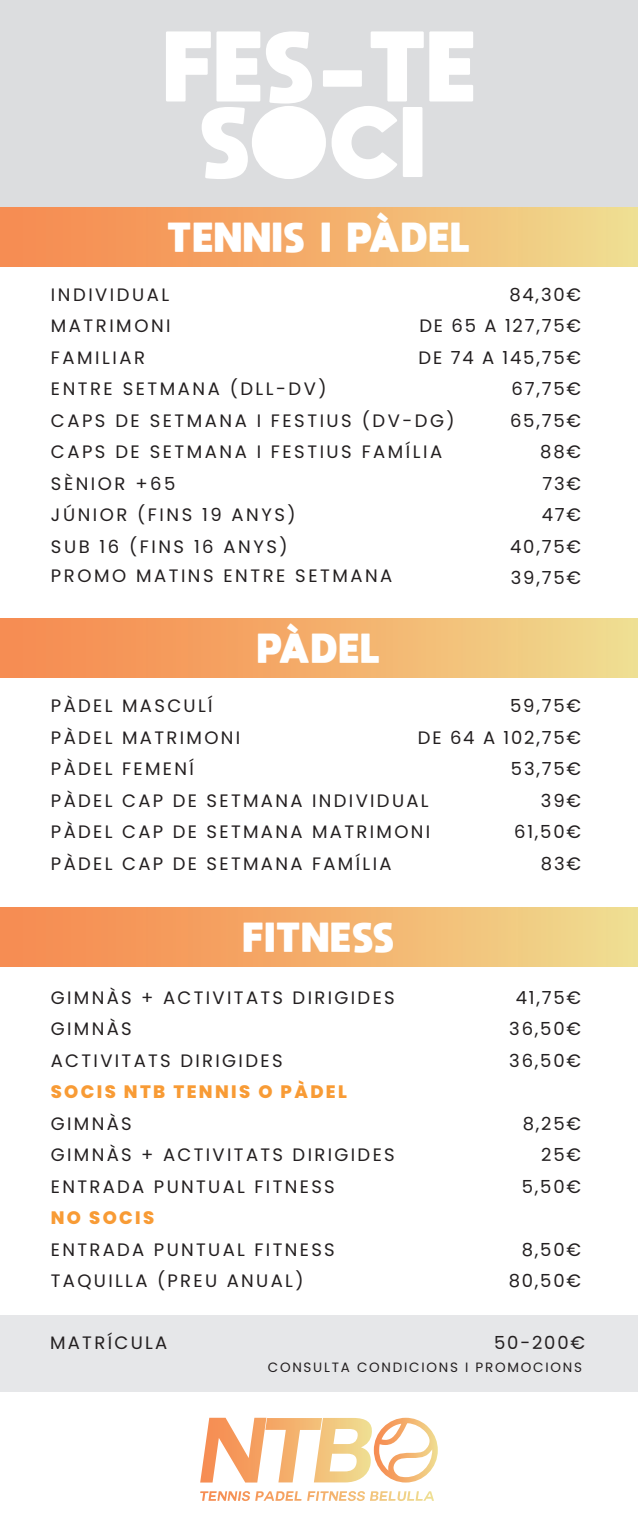
<style>
.page{position:relative;width:638px;height:1531px;background:#fff}
.page>*{position:absolute;margin:0;border:0;box-sizing:border-box;transform-origin:0 0}
.t1{font:800 29.25px "moon get";letter-spacing:.08em;color:#fff}
.t2{font:18px "Poppins";letter-spacing:.13em;color:#231f20}
.t3{font:800 18px "Poppins";letter-spacing:.13em;color:#f89b35}
.t4{font:13.5px "Poppins";letter-spacing:.13em;color:#231f20}
</style>
<div class="page">
<div style="left:0;top:0;width:638px;height:207px;background:#dcdddf"></div>
<svg style="left:166px;top:31px;width:307px;height:148px"></svg>
<div style="left:0;top:207px;width:638px;height:59px;background:linear-gradient(to right,#f7864c,#f0db8f)"></div>
<div style="left:0;top:619px;width:638px;height:58px;background:linear-gradient(to right,#f7864c,#f0db8f)"></div>
<div style="left:0;top:908px;width:638px;height:58px;background:linear-gradient(to right,#f7864c,#f0db8f)"></div>
<svg style="left:208px;top:1491px;width:226px;height:10px"></svg>
<svg style="left:200px;top:1418px;width:238px;height:64px"></svg>
<div style="left:0;top:1315px;width:638px;height:77px;background:#e6e7e9"></div>
<p class="t1" style="left:168px;top:219px;width:303px">TENNIS I PÀDEL</p>
<p class="t2" style="left:509px;top:284px;width:73px">84,30€</p>
<p class="t2" style="left:419px;top:315px;width:163px">DE 65 A 127,75€</p>
<p class="t2" style="left:418px;top:347px;width:164px">DE 74 A 145,75€</p>
<p class="t2" style="left:511px;top:378px;width:71px">67,75€</p>
<p class="t2" style="left:510px;top:410px;width:73px">65,75€</p>
<p class="t2" style="left:540px;top:441px;width:42px">88€</p>
<p class="t2" style="left:542px;top:473px;width:40px">73€</p>
<p class="t2" style="left:542px;top:504px;width:41px">47€</p>
<p class="t2" style="left:510px;top:536px;width:72px">40,75€</p>
<p class="t2" style="left:511px;top:567px;width:72px">39,75€</p>
<p class="t2" style="left:51px;top:284px;width:120px">INDIVIDUAL</p>
<p class="t2" style="left:51px;top:315px;width:121px">MATRIMONI</p>
<p class="t2" style="left:51px;top:347px;width:96px">FAMILIAR</p>
<p class="t2" style="left:51px;top:378px;width:277px">ENTRE SETMANA (DLL-DV)</p>
<p class="t2" style="left:51px;top:410px;width:405px">CAPS DE SETMANA I FESTIUS (DV-DG)</p>
<p class="t2" style="left:51px;top:441px;width:393px">CAPS DE SETMANA I FESTIUS FAMÍLIA</p>
<p class="t2" style="left:51px;top:473px;width:126px">SÈNIOR +65</p>
<p class="t2" style="left:51px;top:504px;width:246px">JÚNIOR (FINS 19 ANYS)</p>
<p class="t2" style="left:51px;top:536px;width:238px">SUB 16 (FINS 16 ANYS)</p>
<p class="t2" style="left:51px;top:565px;width:343px">PROMO MATINS ENTRE SETMANA</p>
<p class="t1" style="left:258px;top:630px;width:123px">PÀDEL</p>
<p class="t2" style="left:51px;top:696px;width:163px">PÀDEL MASCULÍ</p>
<p class="t2" style="left:51px;top:727px;width:191px">PÀDEL MATRIMONI</p>
<p class="t2" style="left:51px;top:759px;width:144px">PÀDEL FEMENÍ</p>
<p class="t2" style="left:51px;top:790px;width:379px">PÀDEL CAP DE SETMANA INDIVIDUAL</p>
<p class="t2" style="left:51px;top:822px;width:381px">PÀDEL CAP DE SETMANA MATRIMONI</p>
<p class="t2" style="left:51px;top:853px;width:342px">PÀDEL CAP DE SETMANA FAMÍLIA</p>
<p class="t2" style="left:510px;top:696px;width:72px">59,75€</p>
<p class="t2" style="left:418px;top:727px;width:165px">DE 64 A 102,75€</p>
<p class="t2" style="left:511px;top:759px;width:72px">53,75€</p>
<p class="t2" style="left:541px;top:790px;width:42px">39€</p>
<p class="t2" style="left:514px;top:822px;width:68px">61,50€</p>
<p class="t2" style="left:541px;top:853px;width:42px">83€</p>
<p class="t1" style="left:244px;top:919px;width:152px">FITNESS</p>
<p class="t2" style="left:51px;top:987px;width:345px">GIMNÀS + ACTIVITATS DIRIGIDES</p>
<p class="t2" style="left:51px;top:1018px;width:82px">GIMNÀS</p>
<p class="t2" style="left:51px;top:1050px;width:233px">ACTIVITATS DIRIGIDES</p>
<p class="t3" style="left:51px;top:1081px;width:298px">SOCIS NTB TENNIS O PÀDEL</p>
<p class="t2" style="left:51px;top:1113px;width:82px">GIMNÀS</p>
<p class="t2" style="left:51px;top:1144px;width:345px">GIMNÀS + ACTIVITATS DIRIGIDES</p>
<p class="t2" style="left:51px;top:1176px;width:285px">ENTRADA PUNTUAL FITNESS</p>
<p class="t3" style="left:51px;top:1207px;width:105px">NO SOCIS</p>
<p class="t2" style="left:51px;top:1239px;width:285px">ENTRADA PUNTUAL FITNESS</p>
<p class="t2" style="left:51px;top:1270px;width:254px">TAQUILLA (PREU ANUAL)</p>
<p class="t2" style="left:50px;top:1332px;width:119px">MATRÍCULA</p>
<p class="t2" style="left:516px;top:987px;width:67px">41,75€</p>
<p class="t2" style="left:509px;top:1018px;width:73px">36,50€</p>
<p class="t2" style="left:509px;top:1050px;width:73px">36,50€</p>
<p class="t2" style="left:523px;top:1113px;width:60px">8,25€</p>
<p class="t2" style="left:541px;top:1144px;width:41px">25€</p>
<p class="t2" style="left:522px;top:1176px;width:61px">5,50€</p>
<p class="t2" style="left:522px;top:1239px;width:61px">8,50€</p>
<p class="t2" style="left:509px;top:1270px;width:74px">80,50€</p>
<p class="t2" style="left:494px;top:1332px;width:92px">50-200€</p>
<p class="t4" style="left:268px;top:1359px;width:316px">CONSULTA CONDICIONS I PROMOCIONS</p>
</div>
